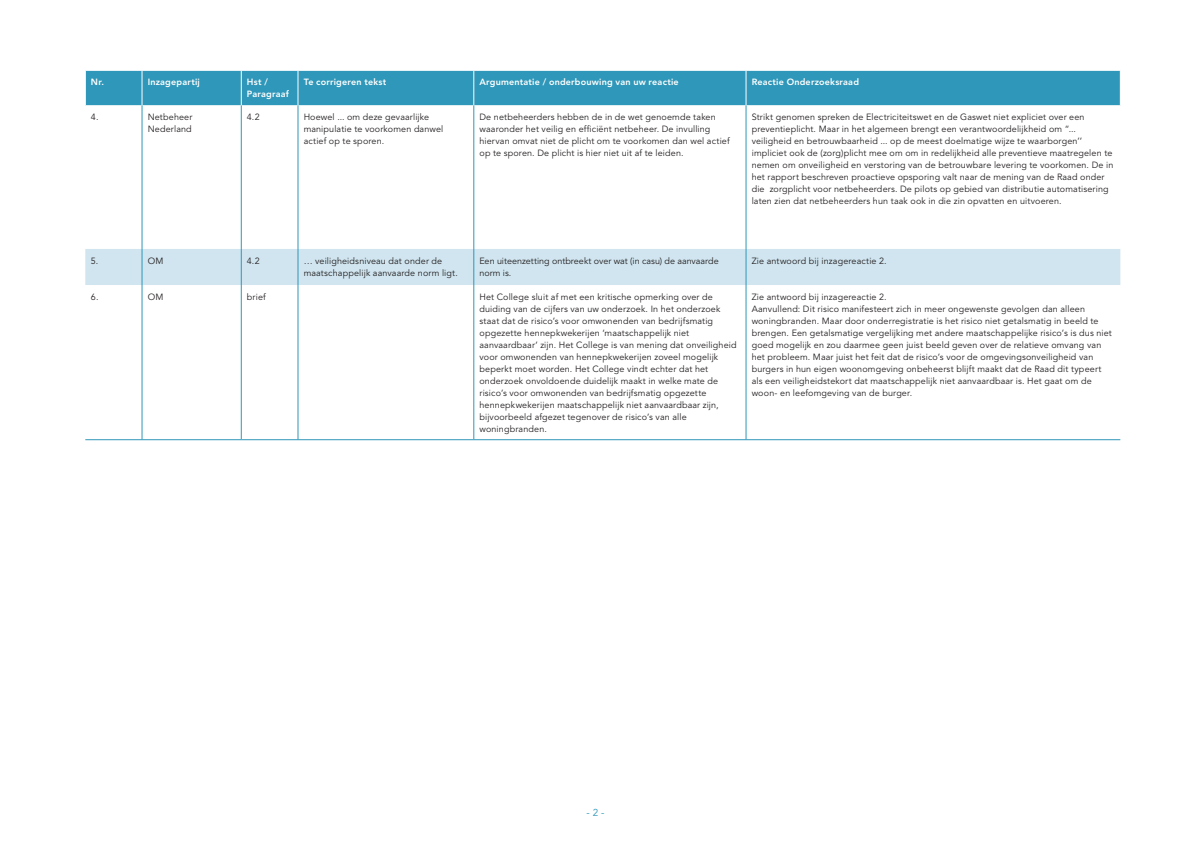
<style>
.page{position:relative;width:1191px;height:842px;background:#fff}
.page>*{position:absolute;margin:0;border:0;box-sizing:border-box;transform-origin:0 0}
.t1{font:10px "Avenir LT Std";color:#2f97b9}
.t2{font:9px/12px "Avenir LT Std";letter-spacing:.015em;color:#231f20}
.t3{font:800 9px/12px "Avenir LT Std";letter-spacing:.02em;color:#fff}
</style>
<div class="page">
<div style="left:86px;top:71px;width:1034px;height:34px;background:#2f97b9"></div>
<svg style="left:85px;top:105px;width:1035px;height:334px"></svg>
<div style="left:85px;top:249px;width:1035px;height:36px;background:#d0e5ef"></div>
<hr style="left:142px;top:71px;width:1px;height:34px;background:#fff">
<hr style="left:241px;top:71px;width:1px;height:34px;background:#fff">
<hr style="left:298px;top:71px;width:1px;height:34px;background:#fff">
<hr style="left:473px;top:71px;width:1px;height:34px;background:#fff">
<hr style="left:746px;top:71px;width:1px;height:34px;background:#fff">
<hr style="left:142px;top:105px;width:1px;height:144px;background:#2f97b9">
<hr style="left:241px;top:105px;width:1px;height:144px;background:#2f97b9">
<hr style="left:298px;top:105px;width:1px;height:144px;background:#2f97b9">
<hr style="left:473px;top:105px;width:1px;height:144px;background:#2f97b9">
<hr style="left:746px;top:105px;width:1px;height:144px;background:#2f97b9">
<hr style="left:142px;top:249px;width:1px;height:36px;background:#2f97b9">
<hr style="left:241px;top:249px;width:1px;height:36px;background:#2f97b9">
<hr style="left:298px;top:249px;width:1px;height:36px;background:#2f97b9">
<hr style="left:473px;top:249px;width:1px;height:36px;background:#2f97b9">
<hr style="left:746px;top:249px;width:1px;height:36px;background:#2f97b9">
<hr style="left:142px;top:285px;width:1px;height:154px;background:#2f97b9">
<hr style="left:241px;top:285px;width:1px;height:154px;background:#2f97b9">
<hr style="left:298px;top:285px;width:1px;height:154px;background:#2f97b9">
<hr style="left:473px;top:285px;width:1px;height:154px;background:#2f97b9">
<hr style="left:746px;top:285px;width:1px;height:154px;background:#2f97b9">
<hr style="left:85px;top:439px;width:57px;height:1px;background:#2f97b9">
<hr style="left:142px;top:439px;width:99px;height:1px;background:#2f97b9">
<hr style="left:241px;top:439px;width:57px;height:1px;background:#2f97b9">
<hr style="left:298px;top:439px;width:176px;height:1px;background:#2f97b9">
<hr style="left:474px;top:439px;width:272px;height:1px;background:#2f97b9">
<hr style="left:746px;top:439px;width:374px;height:1px;background:#2f97b9">
<p class="t3" style="left:91px;top:76px;width:15px">Nr.</p>
<p class="t3" style="left:148px;top:76px;width:54px">Inzagepartij</p>
<p class="t3" style="left:247px;top:76px;width:44px">Hst /<br>Paragraaf</p>
<p class="t3" style="left:304px;top:76px;width:84px">Te corrigeren tekst</p>
<p class="t3" style="left:479px;top:76px;width:201px">Argumentatie / onderbouwing van uw reactie</p>
<p class="t3" style="left:751px;top:76px;width:109px">Reactie Onderzoeksraad</p>
<p class="t2" style="left:91px;top:111px;width:9px">4.</p>
<p class="t2" style="left:148px;top:111px;width:46px">Netbeheer<br>Nederland</p>
<p class="t2" style="left:247px;top:111px;width:14px">4.2</p>
<p class="t2" style="left:304px;top:111px;width:141px">Hoewel ... om deze gevaarlijke manipulatie te voorkomen danwel actief op te sporen.</p>
<p class="t2" style="left:479px;top:111px;width:252px">De netbeheerders hebben de in de wet genoemde taken waaronder het veilig en efficiënt netbeheer. De invulling hiervan omvat niet de plicht om te voorkomen dan wel actief op te sporen. De plicht is hier niet uit af te leiden.</p>
<p class="t2" style="left:751px;top:111px;width:363px">Strikt genomen spreken de Electriciteitswet en de Gaswet niet expliciet over een preventieplicht. Maar in het algemeen brengt een verantwoordelijkheid om “... veiligheid en betrouwbaarheid ... op de meest doelmatige wijze te waarborgen’’ impliciet ook de (zorg)plicht mee om om in redelijkheid alle preventieve maatregelen te nemen om onveiligheid en verstoring van de betrouwbare levering te voorkomen. De in het rapport beschreven proactieve opsporing valt naar de mening van de Raad onder die zorgplicht voor netbeheerders. De pilots op gebied van distributie automatisering laten zien dat netbeheerders hun taak ook in die zin opvatten en uitvoeren.</p>
<p class="t2" style="left:91px;top:255px;width:9px">5.</p>
<p class="t2" style="left:148px;top:255px;width:17px">OM</p>
<p class="t2" style="left:247px;top:255px;width:14px">4.2</p>
<p class="t2" style="left:304px;top:255px;width:156px">… veiligheidsniveau dat onder de maatschappelijk aanvaarde norm ligt.</p>
<p class="t2" style="left:479px;top:255px;width:241px">Een uiteenzetting ontbreekt over wat (in casu) de aanvaarde norm is.</p>
<p class="t2" style="left:751px;top:255px;width:136px">Zie antwoord bij inzagereactie 2.</p>
<p class="t2" style="left:91px;top:291px;width:9px">6.</p>
<p class="t2" style="left:148px;top:291px;width:17px">OM</p>
<p class="t2" style="left:247px;top:291px;width:20px">brief</p>
<p class="t2" style="left:479px;top:291px;width:258px">Het College sluit af met een kritische opmerking over de duiding van de cijfers van uw onderzoek. In het onderzoek staat dat de risico’s voor omwonenden van bedrijfsmatig opgezette hennepkwekerijen ‘maatschappelijk niet aanvaardbaar’ zijn. Het College is van mening dat onveiligheid voor omwonenden van hennepkwekerijen zoveel mogelijk beperkt moet worden. Het College vindt echter dat het onderzoek onvoldoende duidelijk maakt in welke mate de risico’s voor omwonenden van bedrijfsmatig opgezette hennepkwekerijen maatschappelijk niet aanvaardbaar zijn, bijvoorbeeld afgezet tegenover de risico’s van alle woningbranden.</p>
<p class="t2" style="left:751px;top:291px;width:361px">Zie antwoord bij inzagereactie 2.<br>Aanvullend: Dit risico manifesteert zich in meer ongewenste gevolgen dan alleen woningbranden. Maar door onderregistratie is het risico niet getalsmatig in beeld te brengen. Een getalsmatige vergelijking met andere maatschappelijke risico’s is dus niet goed mogelijk en zou daarmee geen juist beeld geven over de relatieve omvang van het probleem. Maar juist het feit dat de risico’s voor de omgevingsonveiligheid van burgers in hun eigen woonomgeving onbeheerst blijft maakt dat de Raad dit typeert als een veiligheidstekort dat maatschappelijk niet aanvaardbaar is. Het gaat om de woon- en leefomgeving van de burger.</p>
<p class="t1" style="left:586px;top:807px;width:20px">- 2 -</p>
</div>
